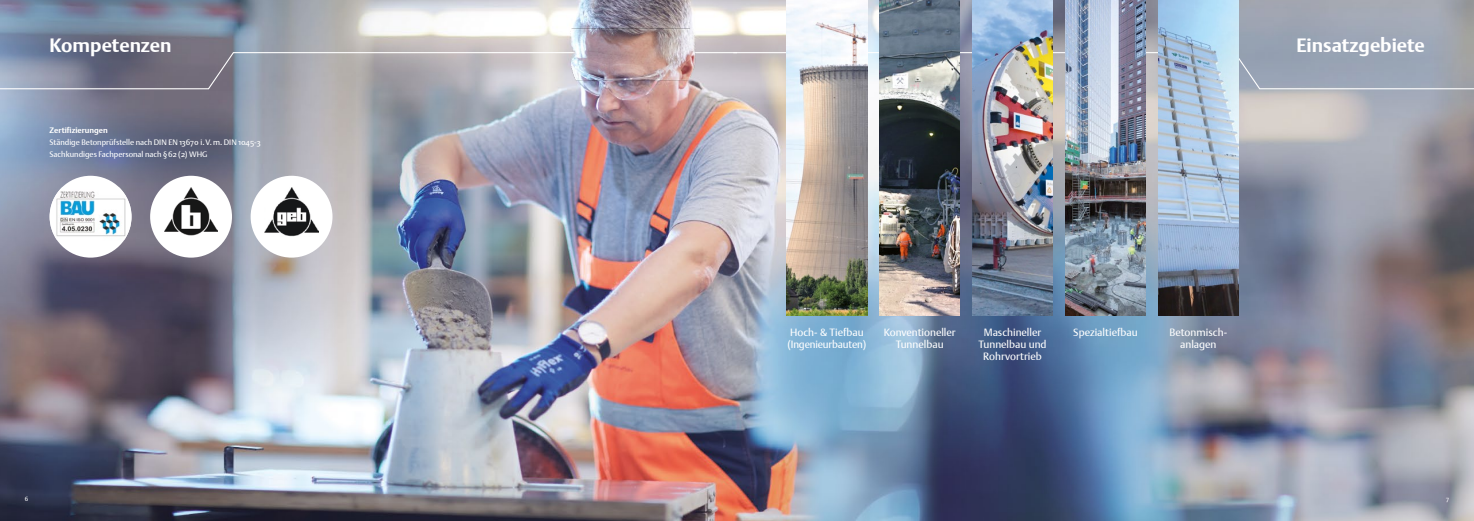
<style>
.page{position:relative;width:1474px;height:521px;background:#fff}
.page>*{position:absolute;margin:0;border:0;box-sizing:border-box;transform-origin:0 0}
.t1{font:700 19.25px "DTL Argo ST";color:#fff}
.t2{font:10.5px/12.2px "DTL Argo ST";color:#fff;text-align:center}
.t3{font:7.88px/12.2px "DTL Argo ST";color:#fff}
.t4{font:700 7.88px "DTL Argo ST";color:#fff}
.t5{font:6.12px "DTL Argo ST";color:#fff}
</style>
<div class="page">
<img style="left:0;top:0;width:1473px;height:521px">
<div style="left:50px;top:176px;width:81px;height:82px;background:#fff;border-radius:50%"></div>
<img style="left:50px;top:187px;width:81px;height:53px">
<div style="left:150px;top:176px;width:82px;height:82px;background:#fff;border-radius:50%"></div>
<img style="left:165px;top:188px;width:52px;height:47px">
<div style="left:251px;top:176px;width:81px;height:82px;background:#fff;border-radius:50%"></div>
<img style="left:265px;top:188px;width:53px;height:48px">
<svg style="left:0;top:52px;width:1473px;height:38px;background:#a2a4af"></svg>
<img style="left:553px;top:0;width:161px;height:83px">
<img style="left:786px;top:0;width:81px;height:315px">
<img style="left:972px;top:0;width:80px;height:315px">
<img style="left:1065px;top:0;width:80px;height:315px">
<img style="left:1158px;top:0;width:80px;height:315px">
<img style="left:879px;top:0;width:81px;height:315px">
<h1 class="t1" style="left:50px;top:34px;width:123px">Kompetenzen</h1>
<p class="t4" style="left:50px;top:125px;width:60px">Zertifizierungen</p>
<p class="t3" style="left:50px;top:136px;width:212px">Ständige Betonprüfstelle nach DIN EN 13670 i.V.m. DIN 1045-3<br>Sachkundiges Fachpersonal nach §62 (2) WHG</p>
<h1 class="t1" style="left:1296px;top:34px;width:130px">Einsatzgebiete</h1>
<p class="t2" style="left:787px;top:326px;width:80px;text-align:left">Hoch- &amp; Tiefbau (Ingenieurbauten)</p>
<p class="t2" style="left:978px;top:326px;width:70px">Maschineller<br>Tunnelbau und<br>Rohrvortrieb</p>
<p class="t2" style="left:883px;top:326px;width:73px">Konventioneller<br>Tunnelbau</p>
<p class="t2" style="left:1073px;top:326px;width:66px">Spezialtiefbau</p>
<p class="t2" style="left:1169px;top:326px;width:58px">Betonmisch&shy;anlagen</p>
<p class="t5" style="left:25px;top:495px;width:5px">6</p>
<p class="t5" style="left:1445px;top:495px;width:5px">7</p>
</div>
